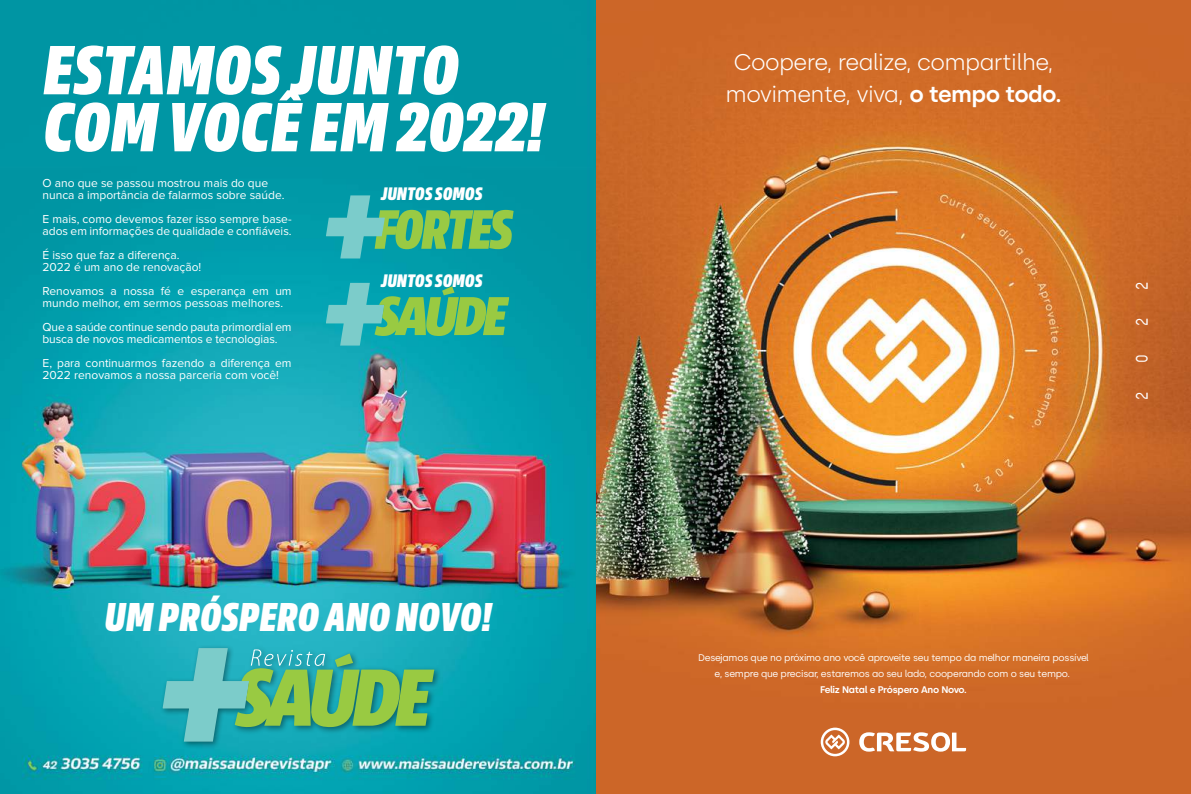
<style>
.page{position:relative;width:1191px;height:794px;background:#fff}
.page>*{position:absolute;margin:0;border:0;box-sizing:border-box;transform-origin:0 0}
.t1{font:italic 800 69px/57px "Sans Beam Head";letter-spacing:.015em;color:#fff}
.t2{font:italic 800 55px "Sans Beam Head";letter-spacing:-.035em;color:#99ca44}
.t3{font:italic 800 40px "Sans Beam Head";letter-spacing:.015em;color:#fff}
.t4{font:300 22.6px/32.3px "Silka";letter-spacing:-.025em;color:#fff;text-align:center}
.t5{font:italic 800 18px "Sans Beam Head";letter-spacing:.015em;color:#fff}
.t6{font:16.9px "Silka";color:#fff;scale:.83 1}
.t7{font:12px/12px "Proxima Nova";color:#fff}
.t8{font:9.6px/16px "Silka";letter-spacing:-.025em;color:#fff;text-align:center}
.t9{font:600 9.6px "Silka";letter-spacing:-.025em;color:#fff}
.s1{font-weight:600}
</style>
<div class="page">
<img style="left:0;top:0;width:1191px;height:794px">
<svg style="left:820px;top:727px;width:29px;height:29px"></svg>
<svg style="left:859px;top:732px;width:107px;height:19px"></svg>
<div style="left:160px;top:644px;width:282px;height:104px;background:#000;opacity:.4"></div>
<svg style="left:163px;top:648px;width:271px;height:94px;background:#52b691"></svg>
<svg style="left:326px;top:195px;width:59px;height:63px;background:#3fb4ba"></svg>
<svg style="left:326px;top:283px;width:183px;height:63px;background:#46b590"></svg>
<h1 class="t1" style="left:43px;top:39px;width:502px">ESTAMOS JUNTO<br>COM VOCÊ EM 2022!</h1>
<p class="t7" style="left:43px;top:177px;width:243px">O ano que se passou mostrou mais do que nunca a importância de falarmos sobre saúde.</p>
<p class="t7" style="left:43px;top:213px;width:251px">E mais, como devemos fazer isso sempre base&shy;ados em informações de qualidade e confiáveis.</p>
<p class="t7" style="left:43px;top:249px;width:160px">É isso que faz a diferença.<br>2022 é um ano de renovação!</p>
<p class="t7" style="left:43px;top:285px;width:251px">Renovamos a nossa fé e esperança em um mundo melhor, em sermos pessoas melhores.</p>
<p class="t7" style="left:43px;top:321px;width:251px">Que a saúde continue sendo pauta primordial em busca de novos medicamentos e tecnologias.</p>
<p class="t7" style="left:43px;top:357px;width:251px">E, para continuarmos fazendo a diferença em<br>2022 renovamos a nossa parceria com você!</p>
<h3 class="t5" style="left:381px;top:182px;width:103px">JUNTOS SOMOS</h3>
<h2 class="t2" style="left:374px;top:193px;width:140px">FORTES</h2>
<h3 class="t5" style="left:381px;top:269px;width:103px">JUNTOS SOMOS</h3>
<h3 class="t3" style="left:104px;top:590px;width:388px">UM PRÓSPERO ANO NOVO!</h3>
<h3 class="t4" style="left:725px;top:45px;width:337px">Coopere, realize, compartilhe, movimente, viva, <span class="s1">o tempo todo.</span></h3>
<h3 class="t6" style="left:1131px;top:290px;width:11px;rotate:-90deg">2</h3>
<h3 class="t6" style="left:1131px;top:326px;width:11px;rotate:-90deg">2</h3>
<h3 class="t6" style="left:1131px;top:363px;width:12px;rotate:-90deg">0</h3>
<h3 class="t6" style="left:1131px;top:400px;width:11px;rotate:-90deg">2</h3>
<p class="t8" style="left:698px;top:649px;width:392px">Desejamos que no próximo ano você aproveite seu tempo da melhor maneira possível e, sempre que precisar, estaremos ao seu lado, cooperando com o seu tempo.</p>
<p class="t9" style="left:820px;top:684px;width:148px">Feliz Natal e Próspero Ano Novo.</p>
</div>
